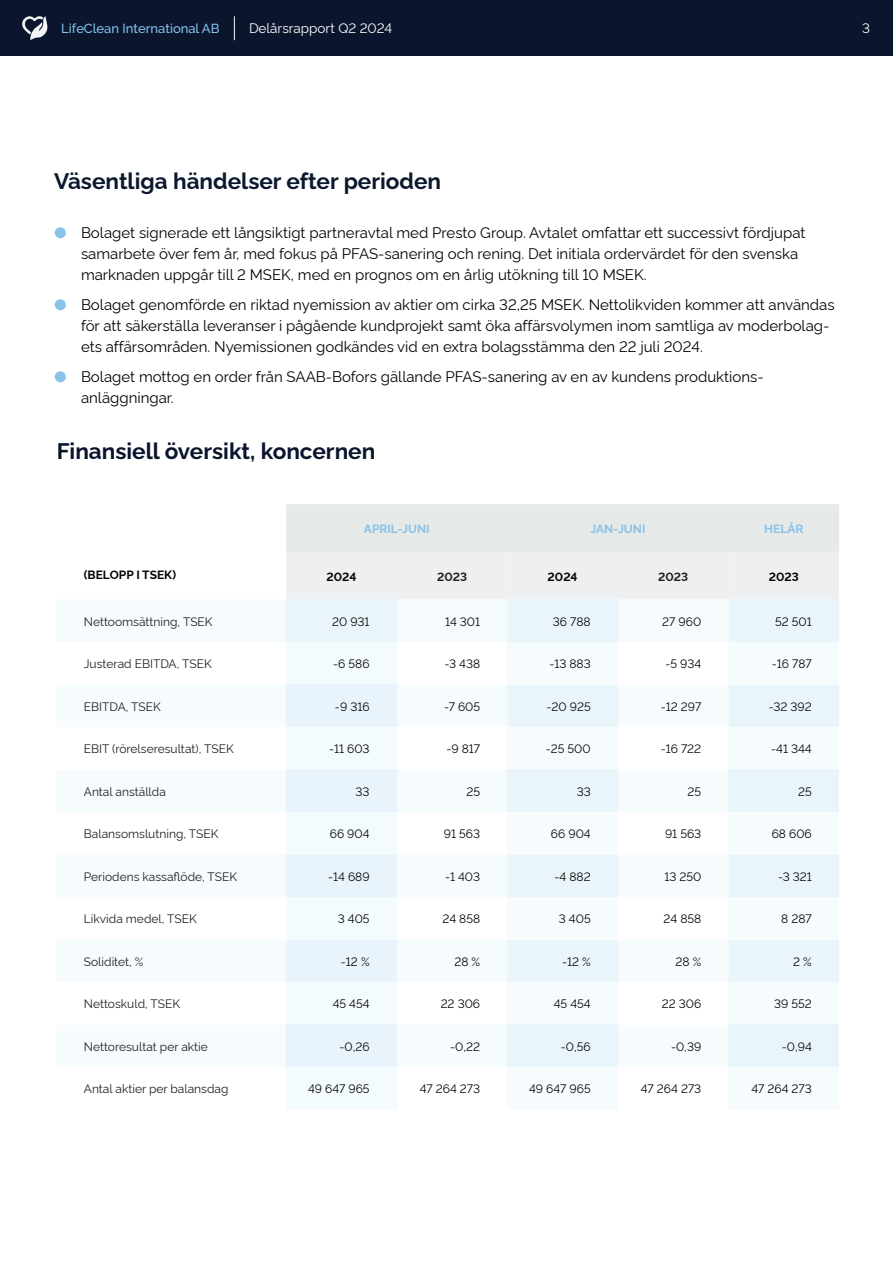
<style>
.page{position:relative;width:893px;height:1263px;background:#fff}
.page>*{position:absolute;margin:0;border:0;box-sizing:border-box;transform-origin:0 0}
.t1{font:700 22.5px "Rawline";color:#0c182e}
.t2{font:700 22.5px "Rawline";color:#0a152d}
.t3{font:15px/21px "Rawline";color:#040503}
.t4{font:13.5px "Rawline";color:#fff}
.t5{font:500 13.05px "Raleway";color:#84c4eb}
.t6{font:12px "Rawline";color:#040503}
.t7{font:12px "Rawline";color:#231f20}
.t8{font:700 12px "Rawline";color:#040503}
.t9{font:700 12px "Rawline";color:#89c1e9}
.t10{font:700 12px "Rawline";color:#231f20}
</style>
<div class="page">
<div style="left:0;top:0;width:893px;height:55px;background:#0b162e"></div>
<svg style="left:22px;top:16px;width:26px;height:24px"></svg>
<svg style="left:234px;top:16px;width:1px;height:24px"></svg>
<div style="left:55px;top:227px;width:11px;height:11px;background:#89c3ea;border-radius:50%"></div>
<div style="left:55px;top:299px;width:11px;height:11px;background:#89c3ea;border-radius:50%"></div>
<svg style="left:286px;top:504px;width:553px;height:478px"></svg>
<div style="left:286px;top:897px;width:111px;height:43px;background:#f4fbfe"></div>
<div style="left:397px;top:897px;width:110px;height:43px;background:#fff"></div>
<div style="left:507px;top:897px;width:111px;height:43px;background:#f6fbfe"></div>
<div style="left:618px;top:897px;width:110px;height:43px;background:#fff"></div>
<div style="left:728px;top:897px;width:111px;height:43px;background:#f6fbfe"></div>
<div style="left:286px;top:982px;width:111px;height:43px;background:#f4fbfe"></div>
<div style="left:507px;top:982px;width:111px;height:43px;background:#f6fbfe"></div>
<div style="left:728px;top:982px;width:111px;height:43px;background:#f6fbfe"></div>
<div style="left:286px;top:1025px;width:111px;height:42px;background:#e9f3fb"></div>
<div style="left:397px;top:1025px;width:110px;height:42px;background:#f6fbfe"></div>
<div style="left:507px;top:1025px;width:111px;height:42px;background:#eaf5fb"></div>
<div style="left:728px;top:1025px;width:111px;height:42px;background:#eaf5fb"></div>
<div style="left:286px;top:1067px;width:111px;height:43px;background:#f4fbfe"></div>
<div style="left:507px;top:1067px;width:111px;height:43px;background:#f6fbfe"></div>
<div style="left:728px;top:1067px;width:111px;height:43px;background:#f6fbfe"></div>
<div style="left:55px;top:371px;width:11px;height:11px;background:#89c3ea;border-radius:50%"></div>
<p class="t5" style="left:61px;top:21px;width:160px">LifeClean International AB</p>
<p class="t4" style="left:249px;top:17px;width:145px">Delårsrapport Q2 2024</p>
<p class="t4" style="left:862px;top:17px;width:9px">3</p>
<p class="t1" style="left:54px;top:163px;width:389px">Väsentliga händelser efter perioden</p>
<p class="t3" style="left:81px;top:221px;width:726px">Bolaget signerade ett långsiktigt partneravtal med Presto Group. Avtalet omfattar ett successivt fördjupat samarbete över fem år, med fokus på PFAS-sanering och rening. Det initiala ordervärdet för den svenska marknaden uppgår till 2 MSEK, med en prognos om en årlig utökning till 10 MSEK.</p>
<p class="t3" style="left:81px;top:293px;width:755px">Bolaget genomförde en riktad nyemission av aktier om cirka 32,25 MSEK. Nettolikviden kommer att användas för att säkerställa leveranser i pågående kundprojekt samt öka affärsvolymen inom samtliga av moderbolag&shy;ets affärsområden. Nyemissionen godkändes vid en extra bolagsstämma den 22 juli 2024.</p>
<p class="t3" style="left:81px;top:365px;width:684px">Bolaget mottog en order från SAAB-Bofors gällande PFAS-sanering av en av kundens produktions&shy;anläggningar.</p>
<p class="t2" style="left:57px;top:434px;width:320px">Finansiell översikt, koncernen</p>
<p class="t8" style="left:84px;top:566px;width:94px">(BELOPP I TSEK)</p>
<p class="t9" style="left:364px;top:519px;width:67px">APRIL-JUNI</p>
<p class="t9" style="left:590px;top:519px;width:57px">JAN-JUNI</p>
<p class="t9" style="left:764px;top:519px;width:41px">HELÅR</p>
<p class="t8" style="left:327px;top:567px;width:32px">2024</p>
<p class="t10" style="left:437px;top:567px;width:32px">2023</p>
<p class="t8" style="left:548px;top:567px;width:32px">2024</p>
<p class="t10" style="left:658px;top:567px;width:32px">2023</p>
<p class="t8" style="left:769px;top:567px;width:32px">2023</p>
<p class="t7" style="left:84px;top:612px;width:130px">Nettoomsättning, TSEK</p>
<p class="t6" style="left:332px;top:612px;width:39px">20 931</p>
<p class="t6" style="left:445px;top:612px;width:37px">14 301</p>
<p class="t6" style="left:553px;top:612px;width:39px">36 788</p>
<p class="t6" style="left:662px;top:612px;width:40px">27 960</p>
<p class="t6" style="left:775px;top:612px;width:38px">52 501</p>
<p class="t7" style="left:84px;top:654px;width:129px">Justerad EBITDA, TSEK</p>
<p class="t6" style="left:333px;top:654px;width:38px">-6 586</p>
<p class="t6" style="left:444px;top:654px;width:37px">-3 438</p>
<p class="t6" style="left:549px;top:654px;width:43px">-13 883</p>
<p class="t6" style="left:665px;top:654px;width:37px">-5 934</p>
<p class="t6" style="left:772px;top:654px;width:41px">-16 787</p>
<p class="t7" style="left:84px;top:697px;width:79px">EBITDA, TSEK</p>
<p class="t6" style="left:335px;top:697px;width:36px">-9 316</p>
<p class="t6" style="left:444px;top:697px;width:38px">-7 605</p>
<p class="t6" style="left:547px;top:697px;width:46px">-20 925</p>
<p class="t6" style="left:661px;top:697px;width:42px">-12 297</p>
<p class="t6" style="left:769px;top:697px;width:44px">-32 392</p>
<p class="t7" style="left:84px;top:739px;width:151px">EBIT (rörelseresultat), TSEK</p>
<p class="t6" style="left:329px;top:739px;width:42px">-11 603</p>
<p class="t6" style="left:446px;top:739px;width:35px">-9 817</p>
<p class="t6" style="left:546px;top:739px;width:46px">-25 500</p>
<p class="t6" style="left:661px;top:739px;width:42px">-16 722</p>
<p class="t6" style="left:771px;top:739px;width:42px">-41 344</p>
<p class="t7" style="left:84px;top:782px;width:83px">Antal anställda</p>
<p class="t6" style="left:356px;top:782px;width:16px">33</p>
<p class="t6" style="left:466px;top:782px;width:15px">25</p>
<p class="t6" style="left:577px;top:782px;width:16px">33</p>
<p class="t6" style="left:688px;top:782px;width:15px">25</p>
<p class="t6" style="left:798px;top:782px;width:15px">25</p>
<p class="t7" style="left:84px;top:824px;width:136px">Balansomslutning, TSEK</p>
<p class="t6" style="left:330px;top:824px;width:41px">66 904</p>
<p class="t6" style="left:444px;top:824px;width:38px">91 563</p>
<p class="t6" style="left:551px;top:824px;width:41px">66 904</p>
<p class="t6" style="left:665px;top:824px;width:38px">91 563</p>
<p class="t6" style="left:772px;top:824px;width:42px">68 606</p>
<p class="t7" style="left:84px;top:867px;width:155px">Periodens kassaflöde, TSEK</p>
<p class="t6" style="left:328px;top:867px;width:43px">-14 689</p>
<p class="t6" style="left:445px;top:867px;width:37px">-1 403</p>
<p class="t6" style="left:555px;top:867px;width:38px">-4 882</p>
<p class="t6" style="left:664px;top:867px;width:38px">13 250</p>
<p class="t6" style="left:778px;top:867px;width:35px">-3 321</p>
<p class="t7" style="left:84px;top:909px;width:114px">Likvida medel, TSEK</p>
<p class="t6" style="left:338px;top:909px;width:33px">3 405</p>
<p class="t6" style="left:442px;top:909px;width:39px">24 858</p>
<p class="t6" style="left:559px;top:909px;width:33px">3 405</p>
<p class="t6" style="left:663px;top:909px;width:39px">24 858</p>
<p class="t6" style="left:781px;top:909px;width:32px">8 287</p>
<p class="t7" style="left:84px;top:952px;width:61px">Soliditet, %</p>
<p class="t6" style="left:341px;top:952px;width:30px">-12 %</p>
<p class="t6" style="left:454px;top:952px;width:27px">28 %</p>
<p class="t6" style="left:562px;top:952px;width:30px">-12 %</p>
<p class="t6" style="left:675px;top:952px;width:27px">28 %</p>
<p class="t6" style="left:793px;top:952px;width:20px">2 %</p>
<p class="t7" style="left:84px;top:994px;width:98px">Nettoskuld, TSEK</p>
<p class="t6" style="left:333px;top:994px;width:38px">45 454</p>
<p class="t6" style="left:441px;top:994px;width:41px">22 306</p>
<p class="t6" style="left:554px;top:994px;width:38px">45 454</p>
<p class="t6" style="left:662px;top:994px;width:41px">22 306</p>
<p class="t6" style="left:774px;top:994px;width:39px">39 552</p>
<p class="t7" style="left:84px;top:1037px;width:126px">Nettoresultat per aktie</p>
<p class="t6" style="left:339px;top:1037px;width:32px">-0,26</p>
<p class="t6" style="left:450px;top:1037px;width:31px">-0,22</p>
<p class="t6" style="left:561px;top:1037px;width:31px">-0,56</p>
<p class="t6" style="left:671px;top:1037px;width:32px">-0,39</p>
<p class="t6" style="left:782px;top:1037px;width:32px">-0,94</p>
<p class="t7" style="left:84px;top:1079px;width:146px">Antal aktier per balansdag</p>
<p class="t6" style="left:308px;top:1079px;width:63px">49 647 965</p>
<p class="t6" style="left:420px;top:1079px;width:62px">47 264 273</p>
<p class="t6" style="left:529px;top:1079px;width:63px">49 647 965</p>
<p class="t6" style="left:641px;top:1079px;width:62px">47 264 273</p>
<p class="t6" style="left:751px;top:1079px;width:62px">47 264 273</p>
</div>
